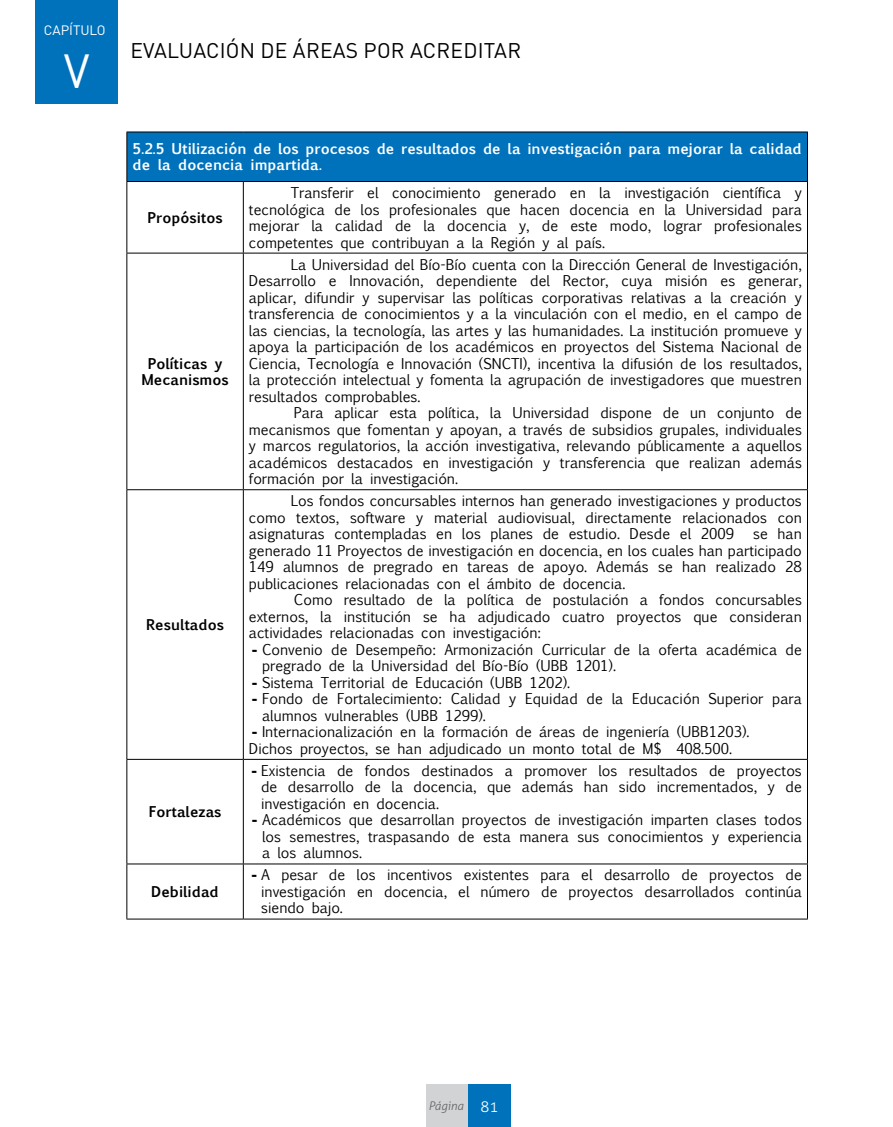
<style>
.page{position:relative;width:893px;height:1127px;background:#fff}
.page>*{position:absolute;margin:0;border:0;box-sizing:border-box;transform-origin:0 0}
.t1{font:47.25px "DIN Pro";color:#fff}
.t2{font:21px "DIN Pro";letter-spacing:.01em;color:#000}
.t3{font:14.25px/16.5px "Euphemia UCAS";color:#000;text-align:justify}
.t4{font:700 14.25px/16.5px "Euphemia UCAS";color:#fff}
.t5{font:700 14.25px/16.5px "Euphemia UCAS";color:#000;text-align:center}
.t6{font:13.5px "DIN Pro";color:#fff}
.t7{font:italic 300 11.85px "Aller";color:#636466}
.s1{font-family:"Arial";font-weight:700;font-size:16.5px}
.s2{font-style:normal;font-size:15px;color:#fff}
</style>
<div class="page">
<div style="left:426px;top:1084px;width:42px;height:43px;background:#d1d3d4"></div>
<div style="left:468px;top:1084px;width:43px;height:43px;background:#0072bc"></div>
<div style="left:127px;top:132px;width:680px;height:49px;background:#0072bc"></div>
<hr style="left:126px;top:132px;width:117px;height:1px;background:#000">
<hr style="left:126px;top:132px;width:1px;height:49px;background:#000">
<hr style="left:243px;top:132px;width:565px;height:1px;background:#000">
<hr style="left:807px;top:132px;width:1px;height:49px;background:#000">
<hr style="left:126px;top:181px;width:117px;height:1px;background:#000">
<hr style="left:126px;top:182px;width:1px;height:71px;background:#000">
<hr style="left:243px;top:181px;width:565px;height:1px;background:#000">
<hr style="left:243px;top:182px;width:1px;height:71px;background:#000">
<hr style="left:807px;top:182px;width:1px;height:71px;background:#000">
<hr style="left:126px;top:253px;width:117px;height:1px;background:#000">
<hr style="left:126px;top:253px;width:1px;height:236px;background:#000">
<hr style="left:243px;top:253px;width:565px;height:1px;background:#000">
<hr style="left:243px;top:253px;width:1px;height:236px;background:#000">
<hr style="left:807px;top:253px;width:1px;height:236px;background:#000">
<hr style="left:126px;top:489px;width:117px;height:1px;background:#000">
<hr style="left:126px;top:490px;width:1px;height:269px;background:#000">
<hr style="left:243px;top:489px;width:565px;height:1px;background:#000">
<hr style="left:243px;top:490px;width:1px;height:269px;background:#000">
<hr style="left:807px;top:490px;width:1px;height:269px;background:#000">
<hr style="left:126px;top:759px;width:117px;height:1px;background:#000">
<hr style="left:126px;top:760px;width:1px;height:103px;background:#000">
<hr style="left:243px;top:759px;width:565px;height:1px;background:#000">
<hr style="left:243px;top:760px;width:1px;height:103px;background:#000">
<hr style="left:807px;top:760px;width:1px;height:103px;background:#000">
<hr style="left:126px;top:863px;width:117px;height:1px;background:#000">
<hr style="left:126px;top:864px;width:1px;height:55px;background:#000">
<hr style="left:243px;top:863px;width:565px;height:1px;background:#000">
<hr style="left:243px;top:864px;width:1px;height:55px;background:#000">
<hr style="left:807px;top:864px;width:1px;height:55px;background:#000">
<hr style="left:126px;top:919px;width:117px;height:1px;background:#000">
<hr style="left:243px;top:919px;width:565px;height:1px;background:#000">
<div style="left:35px;top:0;width:83px;height:103px;background:#0072bc"></div>
<p class="t6" style="left:44px;top:21px;width:63px">CAPÍTULO</p>
<h1 class="t1" style="left:64px;top:39px;width:27px">V</h1>
<h2 class="t2" style="left:130px;top:36px;width:392px">EVALUACIÓN DE ÁREAS POR ACREDITAR</h2>
<p class="t4" style="left:132px;top:140px;width:671px">5.2.5 Utilización de los procesos de resultados de la investigación para mejorar la calidad de la docencia impartida.</p>
<p class="t5" style="left:148px;top:209px;width:77px">Propósitos</p>
<p class="t3" style="left:249px;top:184px;width:554px;text-indent:42px">Transferir el conocimiento generado en la investigación científica y tecnológica de los profesionales que hacen docencia en la Universidad para mejorar la calidad de la docencia y, de este modo, lograr profesionales competentes que contribuyan a la Región y al país.</p>
<p class="t5" style="left:141px;top:355px;width:89px">Políticas y<br>Mecanismos</p>
<p class="t5" style="left:146px;top:616px;width:79px">Resultados</p>
<p class="t5" style="left:149px;top:803px;width:74px">Fortalezas</p>
<p class="t5" style="left:151px;top:883px;width:69px">Debilidad</p>
<p class="t3" style="left:249px;top:256px;width:554px;text-indent:42px">La Universidad del Bío-Bío cuenta con la Dirección General de Investigación, Desarrollo e Innovación, dependiente del Rector, cuya misión es generar, aplicar, difundir y supervisar las políticas corporativas relativas a la creación y transferencia de conocimientos y a la vinculación con el medio, en el campo de las ciencias, la tecnología, las artes y las humanidades. La institución promueve y apoya la participación de los académicos en proyectos del Sistema Nacional de Ciencia, Tecnología e Innovación (SNCTI), incentiva la difusión de los resultados, la protección intelectual y fomenta la agrupación de investigadores que muestren resultados comprobables.</p>
<p class="t3" style="left:249px;top:404px;width:554px;text-indent:45px">Para aplicar esta política, la Universidad dispone de un conjunto de mecanismos que fomentan y apoyan, a través de subsidios grupales, individuales y marcos regulatorios, la acción investigativa, relevando públicamente a aquellos académicos destacados en investigación y transferencia que realizan además formación por la investigación.</p>
<p class="t3" style="left:249px;top:493px;width:554px;text-indent:42px">Los fondos concursables internos han generado investigaciones y productos como textos, software y material audiovisual, directamente relacionados con asignaturas contempladas en los planes de estudio. Desde el 2009</p>
<p class="t3" style="left:249px;top:526px;width:554px;text-indent:504px">se han generado 11 Proyectos de investigación en docencia, en los cuales han participado 149 alumnos de pregrado en tareas de apoyo. Además se han realizado 28 publicaciones relacionadas con el ámbito de docencia.</p>
<p class="t3" style="left:249px;top:592px;width:554px;text-indent:45px">Como resultado de la política de postulación a fondos concursables externos, la institución se ha adjudicado cuatro proyectos que consideran actividades relacionadas con investigación:</p>
<p class="t3" style="left:262px;top:641px;width:541px;text-indent:-11px"><span class="s1">-</span> Convenio de Desempeño: Armonización Curricular de la oferta académica de pregrado de la Universidad del Bío-Bío (UBB 1201).</p>
<p class="t3" style="left:251px;top:674px;width:320px"><span class="s1">-</span> Sistema Territorial de Educación (UBB 1202).</p>
<p class="t3" style="left:262px;top:691px;width:541px;text-indent:-11px"><span class="s1">-</span> Fondo de Fortalecimiento: Calidad y Equidad de la Educación Superior para alumnos vulnerables (UBB 1299).</p>
<p class="t3" style="left:249px;top:724px;width:502px"><span class="s1">-</span> Internacionalización en la formación de áreas de ingeniería (UBB1203).<br>Dichos proyectos, se han adjudicado un monto total de M$ 408.500.</p>
<p class="t3" style="left:261px;top:762px;width:542px;text-indent:-10px"><span class="s1">-</span> Existencia de fondos destinados a promover los resultados de proyectos de desarrollo de la docencia, que además han sido incrementados, y de investigación en docencia.</p>
<p class="t3" style="left:262px;top:812px;width:541px;text-indent:-11px"><span class="s1">-</span> Académicos que desarrollan proyectos de investigación imparten clases todos los semestres, traspasando de esta manera sus conocimientos y experiencia a los alumnos.</p>
<p class="t3" style="left:261px;top:867px;width:542px;text-indent:-10px"><span class="s1">-</span> A pesar de los incentivos existentes para el desarrollo de proyectos de investigación en docencia, el número de proyectos desarrollados continúa siendo bajo.</p>
<p class="t7" style="left:428px;top:1099px;width:72px">Página <span class="s2">81</span></p>
</div>
